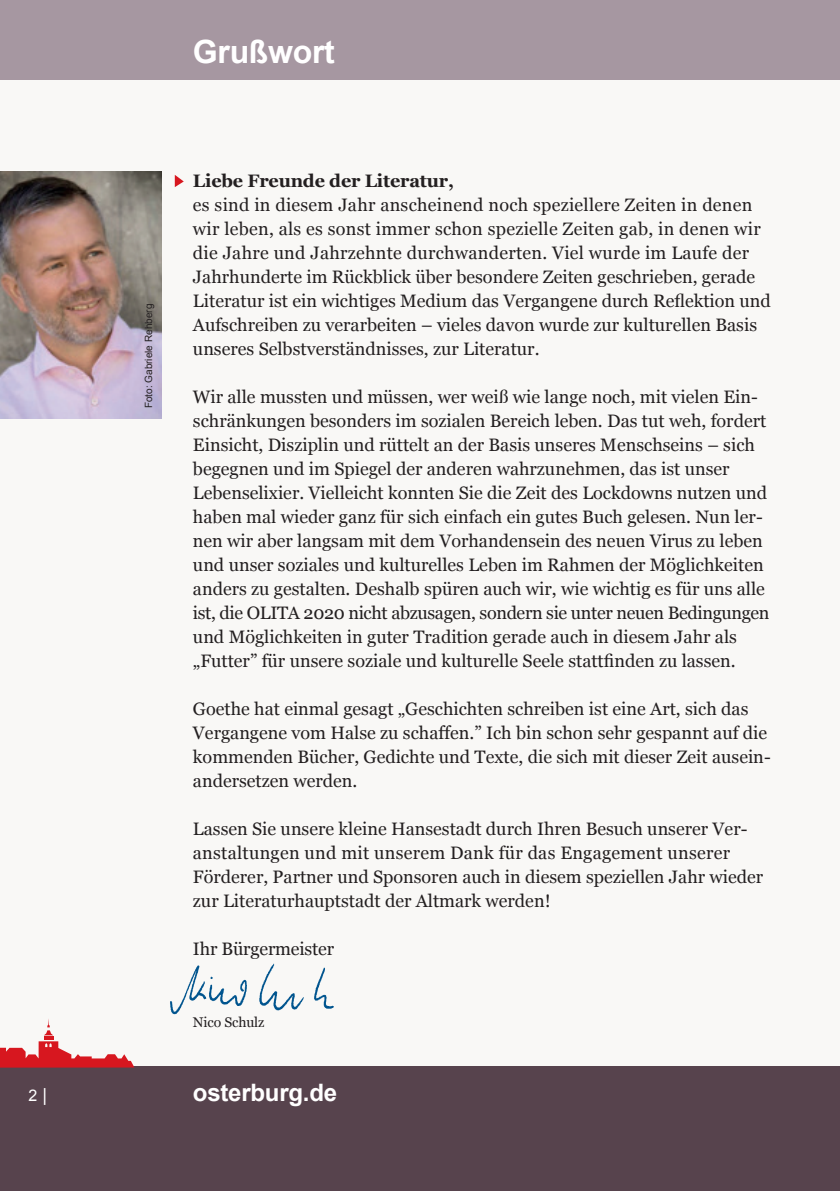
<style>
.page{position:relative;width:840px;height:1191px;background:#fff}
.page>*{position:absolute;margin:0;border:0;box-sizing:border-box;transform-origin:0 0}
.t1{font:700 32px "Arial";letter-spacing:-.01em;color:#fff}
.t2{font:700 24px "Arial";letter-spacing:-.01em;color:#fff}
.t3{font:18px/24px "Georgia";color:#231f20}
.t4{font:700 18px "Georgia";letter-spacing:-.01em;color:#231f20}
.t5{font:16px "Arial";color:#fff}
.t6{font:14px "Georgia";letter-spacing:-.01em;color:#231f20}
.t7{font:10px "Arial";color:#231f20}
.s1{font-size:18px}
</style>
<div class="page">
<div style="left:0;top:79px;width:839px;height:987px;background:#f9f8f6"></div>
<div style="left:0;top:1066px;width:839px;height:125px;background:#57434d"></div>
<div style="left:0;top:0;width:839px;height:79px;background:#a697a1"></div>
<img style="left:0;top:172px;width:162px;height:246px">
<svg style="left:175px;top:175px;width:9px;height:12px"></svg>
<img style="left:170px;top:963px;width:164px;height:52px">
<svg style="left:0;top:1019px;width:134px;height:48px"></svg>
<h1 class="t1" style="left:193px;top:31px;width:143px">Grußwort</h1>
<p class="t7" style="left:142px;top:408px;width:106px;rotate:-90deg">Foto: Gabriele Rehberg</p>
<p class="t4" style="left:193px;top:167px;width:262px">Liebe Freunde der Literatur,</p>
<p class="t3" style="left:193px;top:192px;width:579px">es sind in diesem Jahr anscheinend noch speziellere Zeiten in denen wir leben, als es sonst immer schon spezielle Zeiten gab, in denen wir die Jahre und Jahrzehnte durchwanderten. Viel wurde im Laufe der Jahrhunderte im Rückblick über besondere Zeiten geschrieben, gerade Literatur ist ein wichtiges Medium das Vergangene durch Reflektion und Aufschreiben zu verarbeiten – vieles davon wurde zur kulturellen Basis unseres Selbstverständnisses, zur Literatur.</p>
<p class="t3" style="left:193px;top:384px;width:577px">Wir alle mussten und müssen, wer weiß wie lange noch, mit vielen Ein&shy;schränkungen besonders im sozialen Bereich leben. Das tut weh, fordert Einsicht, Disziplin und rüttelt an der Basis unseres Menschseins – sich begegnen und im Spiegel der anderen wahrzunehmen, das ist unser Lebenselixier. Vielleicht konnten Sie die Zeit des Lockdowns nutzen und haben mal wieder ganz für sich einfach ein gutes Buch gelesen. Nun ler&shy;nen wir aber langsam mit dem Vorhandensein des neuen Virus zu leben und unser soziales und kulturelles Leben im Rahmen der Möglichkeiten anders zu gestalten. Deshalb spüren auch wir, wie wichtig es für uns alle ist, die OLITA 2020 nicht abzusagen, sondern sie unter neuen Bedingungen und Möglichkeiten in guter Tradition gerade auch in diesem Jahr als „Futter” für unsere soziale und kulturelle Seele stattfinden zu lassen.</p>
<p class="t3" style="left:193px;top:696px;width:579px">Goethe hat einmal gesagt „Geschichten schreiben ist eine Art, sich das Vergangene vom Halse zu schaffen.” Ich bin schon sehr gespannt auf die kommenden Bücher, Gedichte und Texte, die sich mit dieser Zeit ausein&shy;andersetzen werden.</p>
<p class="t3" style="left:193px;top:816px;width:571px">Lassen Sie unsere kleine Hansestadt durch Ihren Besuch unserer Ver&shy;anstaltungen und mit unserem Dank für das Engagement unserer Förderer, Partner und Sponsoren auch in diesem speziellen Jahr wieder zur Literaturhauptstadt der Altmark werden!</p>
<p class="t3" style="left:193px;top:936px;width:142px">Ihr Bürgermeister</p>
<p class="t6" style="left:193px;top:1012px;width:73px">Nico Schulz</p>
<p class="t5" style="left:28px;top:1084px;width:20px">2 <span class="s1">|</span></p>
<h2 class="t2" style="left:193px;top:1076px;width:146px">osterburg.de</h2>
</div>
